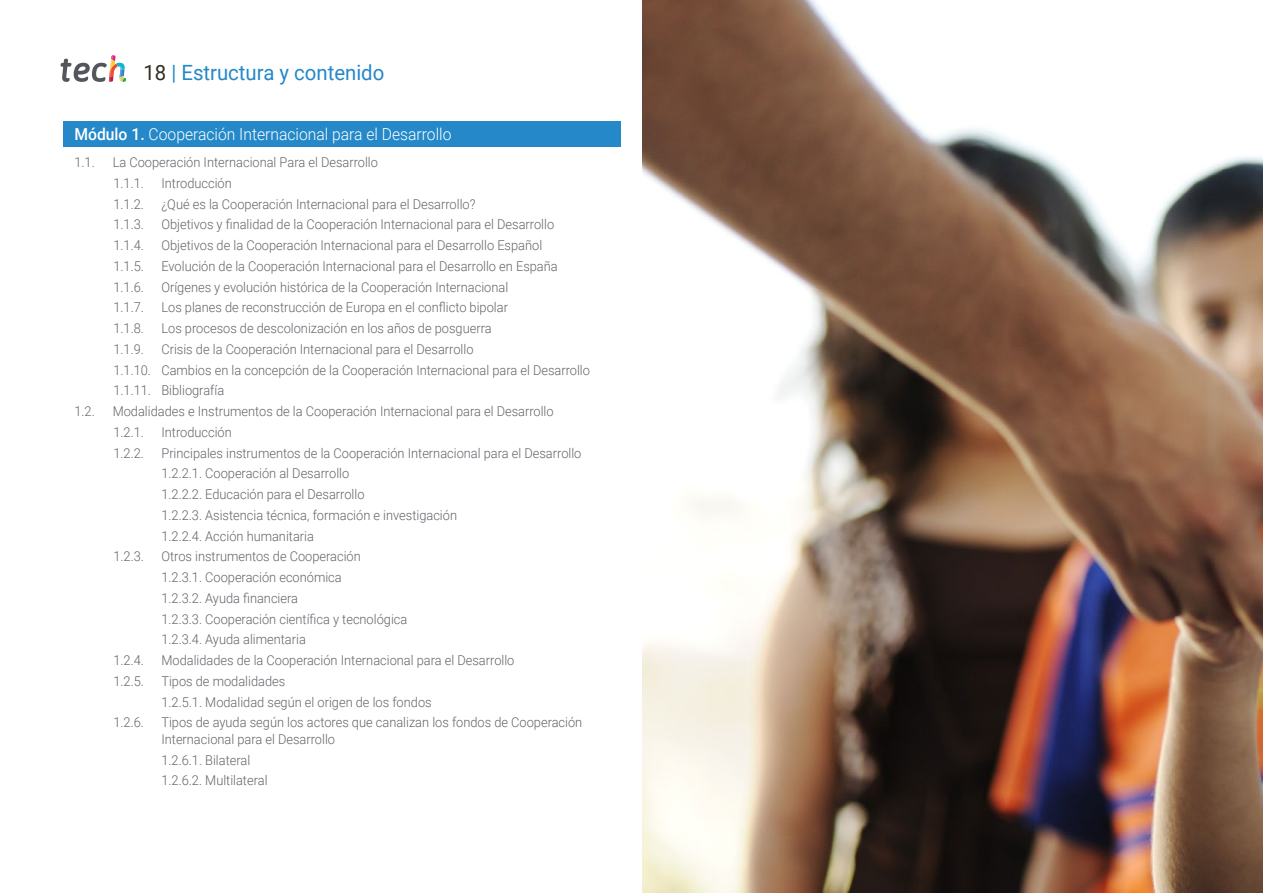
<style>
.page{position:relative;width:1263px;height:893px;background:#fff}
.page>*{position:absolute;margin:0;border:0;box-sizing:border-box;transform-origin:0 0}
.t1{font:21px "Roboto";color:#2488c9}
.t2{font:300 16.5px "Roboto";color:#fff;scale:.95 1}
.t3{font:300 13.5px/20.7px "Roboto";color:#61646a;scale:.95 1}
.s1{color:#312e20}
.s2{font-weight:500}
</style>
<div class="page">
<svg style="left:61px;top:55px;width:65px;height:27px"></svg>
<div style="left:63px;top:121px;width:558px;height:25px;background:#2488c9"></div>
<img style="left:642px;top:0;width:621px;height:893px">
<h1 class="t1" style="left:144px;top:57px;width:242px"><span class="s1">18</span> | Estructura y contenido</h1>
<p class="t2" style="left:74px;top:123px;width:398px"><span class="s2">Módulo 1.</span> Cooperación Internacional para el Desarrollo</p>
<p class="t3" style="left:74px;top:151px;width:23px">1.1.</p>
<p class="t3" style="left:113px;top:151px;width:281px">La Cooperación Internacional Para el Desarrollo<br>1.1.1.</p>
<p class="t3" style="left:161px;top:172px;width:76px">Introducción</p>
<p class="t3" style="left:113px;top:193px;width:34px">1.1.2.</p>
<p class="t3" style="left:161px;top:193px;width:332px">¿Qué es la Cooperación Internacional para el Desarrollo?</p>
<p class="t3" style="left:113px;top:214px;width:34px">1.1.3.</p>
<p class="t3" style="left:161px;top:214px;width:415px">Objetivos y finalidad de la Cooperación Internacional para el Desarrollo</p>
<p class="t3" style="left:113px;top:234px;width:34px">1.1.4.</p>
<p class="t3" style="left:161px;top:234px;width:402px">Objetivos de la Cooperación Internacional para el Desarrollo Español</p>
<p class="t3" style="left:113px;top:255px;width:34px">1.1.5.</p>
<p class="t3" style="left:161px;top:255px;width:419px">Evolución de la Cooperación Internacional para el Desarrollo en España</p>
<p class="t3" style="left:113px;top:276px;width:34px">1.1.6.</p>
<p class="t3" style="left:161px;top:276px;width:367px">Orígenes y evolución histórica de la Cooperación Internacional</p>
<p class="t3" style="left:113px;top:297px;width:34px">1.1.7.</p>
<p class="t3" style="left:161px;top:297px;width:366px">Los planes de reconstrucción de Europa en el conflicto bipolar</p>
<p class="t3" style="left:113px;top:317px;width:34px">1.1.8.</p>
<p class="t3" style="left:161px;top:317px;width:349px">Los procesos de descolonización en los años de posguerra</p>
<p class="t3" style="left:113px;top:338px;width:34px">1.1.9.</p>
<p class="t3" style="left:113px;top:338px;width:503px;text-indent:48px">Crisis de la Cooperación Internacional para el Desarrollo<br>1.1.10. Cambios en la concepción de la Cooperación Internacional para el Desarrollo<br>1.1.11. Bibliografía</p>
<p class="t3" style="left:74px;top:400px;width:23px">1.2.</p>
<p class="t3" style="left:113px;top:400px;width:466px">Modalidades e Instrumentos de la Cooperación Internacional para el Desarrollo<br>1.2.1.</p>
<p class="t3" style="left:161px;top:421px;width:76px">Introducción</p>
<p class="t3" style="left:113px;top:442px;width:34px">1.2.2.</p>
<p class="t3" style="left:161px;top:442px;width:444px">Principales instrumentos de la Cooperación Internacional para el Desarrollo 1.2.2.1. Cooperación al Desarrollo<br>1.2.2.2. Educación para el Desarrollo<br>1.2.2.3. Asistencia técnica, formación e investigación<br>1.2.2.4. Acción humanitaria</p>
<p class="t3" style="left:113px;top:546px;width:34px">1.2.3.</p>
<p class="t3" style="left:161px;top:546px;width:260px">Otros instrumentos de Cooperación<br>1.2.3.1. Cooperación económica<br>1.2.3.2. Ayuda financiera<br>1.2.3.3. Cooperación científica y tecnológica 1.2.3.4. Ayuda alimentaria</p>
<p class="t3" style="left:113px;top:649px;width:34px">1.2.4.</p>
<p class="t3" style="left:161px;top:649px;width:373px">Modalidades de la Cooperación Internacional para el Desarrollo</p>
<p class="t3" style="left:113px;top:670px;width:34px">1.2.5.</p>
<p class="t3" style="left:161px;top:670px;width:286px">Tipos de modalidades<br>1.2.5.1. Modalidad según el origen de los fondos</p>
<p class="t3" style="left:113px;top:712px;width:34px">1.2.6.</p>
<p class="t3" style="left:161px;top:714px;width:445px;line-height:16.5px">Tipos de ayuda según los actores que canalizan los fondos de Cooperación<br>Internacional para el Desarrollo</p>
<p class="t3" style="left:161px;top:749px;width:113px">1.2.6.1. Bilateral<br>1.2.6.2. Multilateral</p>
</div>
